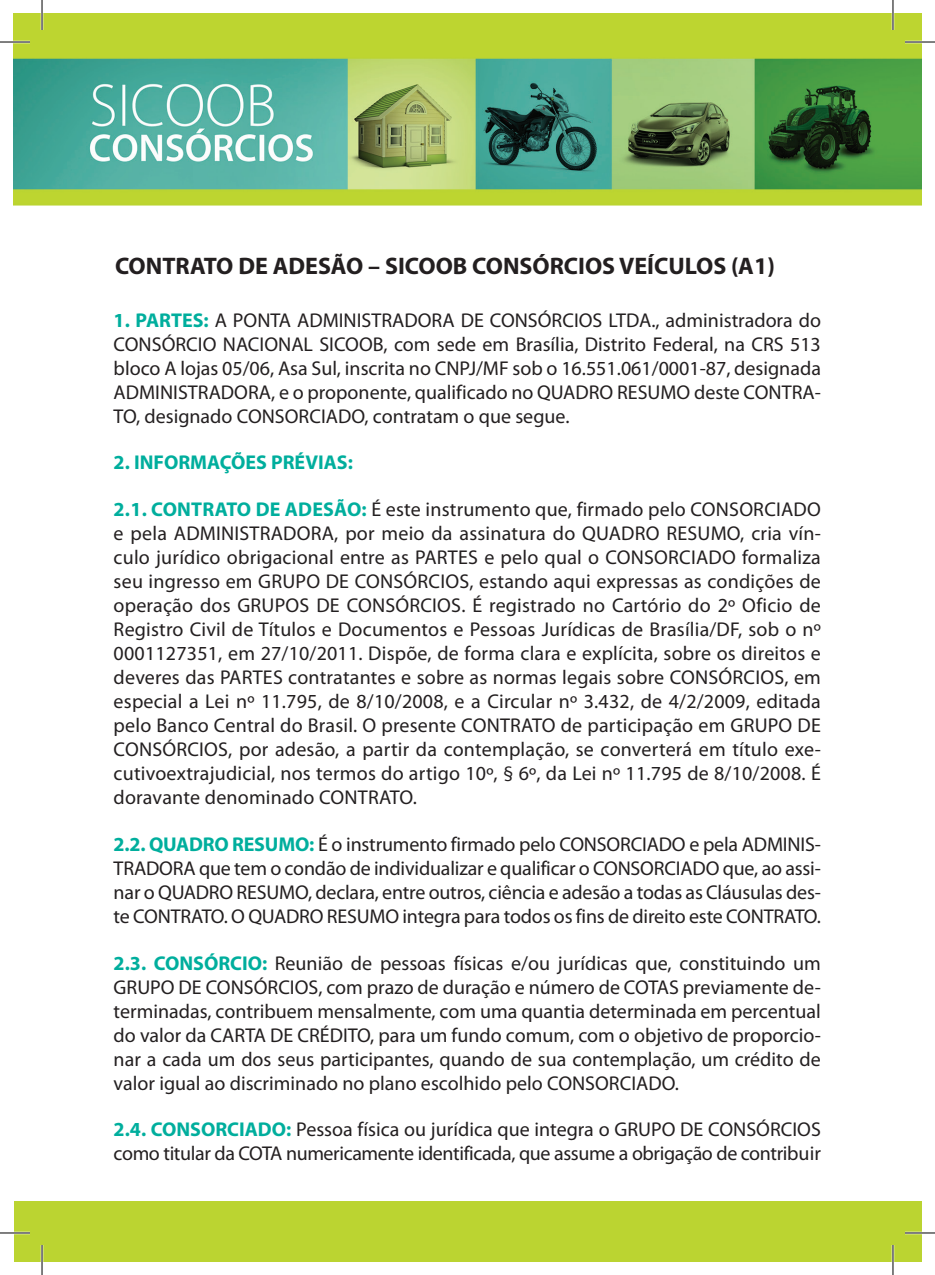
<style>
.page{position:relative;width:935px;height:1275px;background:#fff}
.page>*{position:absolute;margin:0;border:0;box-sizing:border-box;transform-origin:0 0}
.t1{font:700 24px "Myriad Pro";color:#231f20}
.t2{font:20px/24px "Myriad Pro";color:#231f20;text-align:justify}
.t3{font:20px/24px "Myriad Pro";letter-spacing:-.02em;color:#231f20}
.t4{font:700 20px "Myriad Pro";color:#00ae9d}
.s1{font-weight:700;color:#00ae9d}
</style>
<div class="page">
<img style="left:14px;top:14px;width:907px;height:192px">
<div style="left:14px;top:1201px;width:907px;height:60px;background:#bbd431"></div>
<hr style="left:0;top:41px;width:30px;height:2px;background:#fff">
<hr style="left:904px;top:41px;width:30px;height:2px;background:#fff">
<hr style="left:0;top:1231px;width:30px;height:3px;background:#fff">
<hr style="left:904px;top:1231px;width:30px;height:3px;background:#fff">
<hr style="left:41px;top:0;width:2px;height:30px;background:#fff">
<hr style="left:41px;top:1245px;width:2px;height:30px;background:#fff">
<hr style="left:891px;top:0;width:3px;height:30px;background:#fff">
<hr style="left:891px;top:1245px;width:3px;height:30px;background:#fff">
<hr style="left:0;top:42px;width:30px;height:1px;background:#000">
<hr style="left:904px;top:42px;width:30px;height:1px;background:#000">
<hr style="left:0;top:1232px;width:30px;height:1px;background:#000">
<hr style="left:904px;top:1232px;width:30px;height:1px;background:#000">
<hr style="left:42px;top:0;width:1px;height:30px;background:#000">
<hr style="left:42px;top:1245px;width:1px;height:30px;background:#000">
<hr style="left:892px;top:0;width:1px;height:30px;background:#000">
<hr style="left:892px;top:1245px;width:1px;height:30px;background:#000">
<p class="t1" style="left:115px;top:252px;width:661px">CONTRATO DE ADESÃO – SICOOB CONSÓRCIOS VEÍCULOS (A1)</p>
<p class="t2" style="left:114px;top:308px;width:708px"><span class="s1">1. PARTES:</span> A PONTA ADMINISTRADORA DE CONSÓRCIOS LTDA., administradora do CONSÓRCIO NACIONAL SICOOB, com sede em Brasília, Distrito Federal, na CRS 513 bloco A lojas 05/06, Asa Sul, inscrita no CNPJ/MF sob o 16.551.061/0001-87, designada ADMINISTRADORA, e o proponente, qualificado no QUADRO RESUMO deste CONTRA-TO, designado CONSORCIADO, contratam o que segue.</p>
<p class="t4" style="left:114px;top:451px;width:241px">2. INFORMAÇÕES PRÉVIAS:</p>
<p class="t2" style="left:114px;top:497px;width:708px"><span class="s1">2.1. CONTRATO DE ADESÃO:</span> É este instrumento que, firmado pelo CONSORCIADO e pela ADMINISTRADORA, por meio da assinatura do QUADRO RESUMO, cria vín&shy;culo jurídico obrigacional entre as PARTES e pelo qual o CONSORCIADO formaliza seu ingresso em GRUPO DE CONSÓRCIOS, estando aqui expressas as condições de operação dos GRUPOS DE CONSÓRCIOS. É registrado no Cartório do 2º Oficio de Registro Civil de Títulos e Documentos e Pessoas Jurídicas de Brasília/DF, sob o nº 0001127351, em 27/10/2011. Dispõe, de forma clara e explícita, sobre os direitos e deveres das PARTES contratantes e sobre as normas legais sobre CONSÓRCIOS, em especial a Lei nº 11.795, de 8/10/2008, e a Circular nº 3.432, de 4/2/2009, editada pelo Banco Central do Brasil. O presente CONTRATO de participação em GRUPO DE CONSÓRCIOS, por adesão, a partir da contemplação, se converterá em título exe&shy;cutivoextrajudicial, nos termos do artigo 10º, § 6º, da Lei nº 11.795 de 8/10/2008. É doravante denominado CONTRATO.</p>
<p class="t2" style="left:114px;top:832px;width:708px"><span class="s1">2.2. QUADRO RESUMO:</span> É o instrumento firmado pelo CONSORCIADO e pela ADMINIS-TRADORA que tem o condão de individualizar e qualificar o CONSORCIADO que, ao assi&shy;nar o QUADRO RESUMO, declara, entre outros, ciência e adesão a todas as Cláusulas des&shy;te CONTRATO. O QUADRO RESUMO integra para todos os fins de direito este CONTRATO.</p>
<p class="t2" style="left:114px;top:950px;width:708px"><span class="s1">2.3. CONSÓRCIO:</span> Reunião de pessoas físicas e/ou jurídicas que, constituindo um GRUPO DE CONSÓRCIOS, com prazo de duração e número de COTAS previamente de&shy;terminadas, contribuem mensalmente, com uma quantia determinada em percentual do valor da CARTA DE CRÉDITO, para um fundo comum, com o objetivo de proporcio&shy;nar a cada um dos seus participantes, quando de sua contemplação, um crédito de valor igual ao discriminado no plano escolhido pelo CONSORCIADO.</p>
<p class="t3" style="left:114px;top:1117px;width:708px"><span class="s1">2.4. CONSORCIADO:</span> Pessoa física ou jurídica que integra o GRUPO DE CONSÓRCIOS como titular da COTA numericamente identificada, que assume a obrigação de contribuir</p>
</div>
